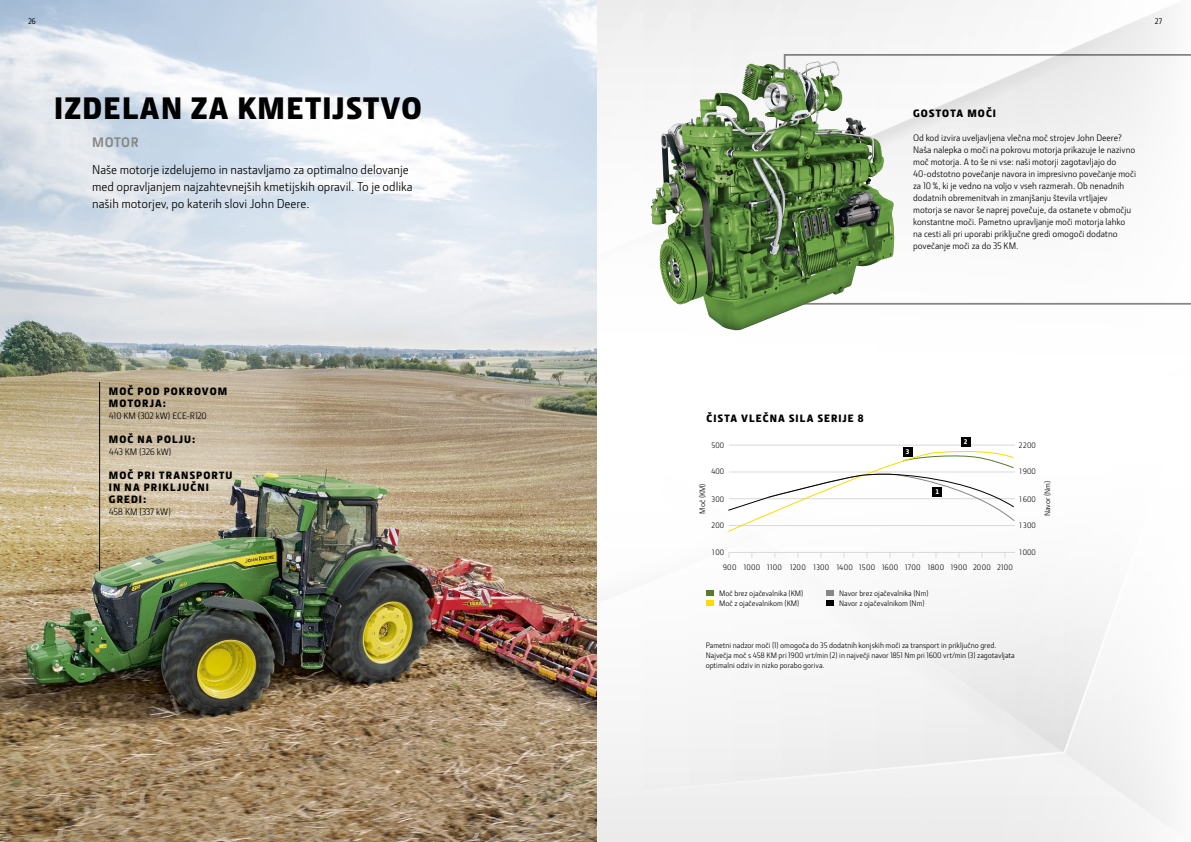
<style>
.page{position:relative;width:1191px;height:842px;background:#fff}
.page>*{position:absolute;margin:0;border:0;box-sizing:border-box;transform-origin:0 0}
.t1{font:900 32px "Section";letter-spacing:.05em;color:#000}
.t2{font:700 14px "JD Sans Pro";letter-spacing:.03em;color:#868685}
.t3{font:13px/17px "JD Sans Pro";color:#000}
.t4{font:900 11px/12px "Section";letter-spacing:.105em;color:#000}
.t5{font:9.5px/12px "JD Sans Pro";color:#000}
.t6{font:8px/10px "JD Sans Pro";color:#000}
.t7{font:8px "JD Sans Pro";letter-spacing:.03em;color:#000}
.t8{font:500 8px "JD Sans Pro";color:#000}
.t9{font:900 7px "Section";color:#fff}
</style>
<div class="page">
<img style="left:597px;top:0;width:575px;height:448px">
<img style="left:678px;top:553px;width:494px;height:289px">
<img style="left:0;top:0;width:597px;height:842px">
<img style="left:0;top:220px;width:321px;height:388px">
<svg style="left:783px;top:54px;width:408px;height:251px"></svg>
<img style="left:743px;top:60px;width:89px;height:22px">
<hr style="left:729px;top:552px;width:286px;height:1px;background:#d8d9d9">
<hr style="left:729px;top:445px;width:286px;height:1px;background:#d8d9d9">
<div style="left:961px;top:437px;width:9px;height:9px;background:#000"></div>
<div style="left:903px;top:447px;width:9px;height:9px;background:#000"></div>
<svg style="left:728px;top:448px;width:287px;height:84px"></svg>
<svg style="left:826px;top:591px;width:7px;height:15px"></svg>
<svg style="left:706px;top:591px;width:7px;height:15px"></svg>
<hr style="left:99px;top:382px;width:1px;height:189px;background:#000">
<p class="t8" style="left:28px;top:16px;width:9px">26</p>
<p class="t8" style="left:1155px;top:16px;width:9px">27</p>
<h1 class="t1" style="left:54px;top:88px;width:369px">IZDELAN ZA KMETIJSTVO</h1>
<h2 class="t2" style="left:92px;top:133px;width:48px">MOTOR</h2>
<h3 class="t3" style="left:92px;top:161px;width:322px">Naše motorje izdelujemo in nastavljamo za optimalno delovanje med opravljanjem najzahtevnejših kmetijskih opravil. To je odlika naših motorjev, po katerih slovi John Deere.</h3>
<p class="t4" style="left:109px;top:385px;width:120px">MOČ POD POKROVOM<br>MOTORJA:</p>
<p class="t5" style="left:109px;top:409px;width:99px">410 KM (302 kW) ECE-R120</p>
<p class="t4" style="left:109px;top:433px;width:88px">MOČ NA POLJU:</p>
<p class="t5" style="left:109px;top:445px;width:64px">443 KM (326 kW)</p>
<p class="t4" style="left:109px;top:469px;width:125px">MOČ PRI TRANSPORTU<br>IN NA PRIKLJUČNI<br>GREDI:</p>
<p class="t5" style="left:109px;top:505px;width:63px">458 KM (337 kW)</p>
<p class="t4" style="left:913px;top:107px;width:84px">GOSTOTA MOČI</p>
<p class="t5" style="left:913px;top:132px;width:224px">Od kod izvira uveljavljena vlečna moč strojev John Deere?<br>Naša nalepka o moči na pokrovu motorja prikazuje le nazivno moč motorja. A to še ni vse: naši motorji zagotavljajo do 40-odstotno povečanje navora in impresivno povečanje moči za 10 %, ki je vedno na voljo v vseh razmerah. Ob nenadnih dodatnih obremenitvah in zmanjšanju števila vrtljajev motorja se navor še naprej povečuje, da ostanete v območju konstantne moči. Pametno upravljanje moči motorja lahko na cesti ali pri uporabi priključne gredi omogoči dodatno povečanje moči za do 35 KM.</p>
<p class="t4" style="left:706px;top:412px;width:159px">ČISTA VLEČNA SILA SERIJE 8</p>
<p class="t6" style="left:711px;top:440px;width:15px">500</p>
<p class="t6" style="left:711px;top:466px;width:15px">400</p>
<p class="t6" style="left:711px;top:494px;width:15px">300</p>
<p class="t6" style="left:711px;top:520px;width:15px">200</p>
<p class="t6" style="left:711px;top:547px;width:15px">100</p>
<p class="t6" style="left:697px;top:513px;width:32px;rotate:-90deg">Moč (KM)</p>
<p class="t9" style="left:905px;top:447px;width:5px">3</p>
<p class="t9" style="left:935px;top:488px;width:5px">1</p>
<p class="t9" style="left:963px;top:437px;width:5px">2</p>
<p class="t6" style="left:1018px;top:440px;width:19px">2200</p>
<p class="t6" style="left:1018px;top:466px;width:19px">1900</p>
<p class="t6" style="left:1018px;top:494px;width:19px">1600</p>
<p class="t6" style="left:1018px;top:520px;width:19px">1300</p>
<p class="t6" style="left:1018px;top:547px;width:19px">1000</p>
<p class="t6" style="left:1042px;top:516px;width:37px;rotate:-90deg">Navor (Nm)</p>
<p class="t7" style="left:722px;top:562px;width:292px">900 1000 1100 1200 1300 1400 1500 1600 1700 1800 1900 2000 2100</p>
<p class="t6" style="left:719px;top:598px;width:82px">Moč z ojačevalnikom (KM)</p>
<p class="t6" style="left:719px;top:588px;width:86px">Moč brez ojačevalnika (KM)</p>
<p class="t6" style="left:839px;top:588px;width:91px">Navor brez ojačevalnika (Nm)</p>
<p class="t6" style="left:839px;top:598px;width:87px">Navor z ojačevalnikom (Nm)</p>
<p class="t6" style="left:705px;top:640px;width:310px">Pametni nadzor moči (1) omogoča do 35 dodatnih konjskih moči za transport in priključno gred.<br>Največja moč s 458 KM pri 1900 vrt/min (2) in največji navor 1851 Nm pri 1600 vrt/min (3) zagotavljata optimalni odziv in nizko porabo goriva.</p>
</div>
